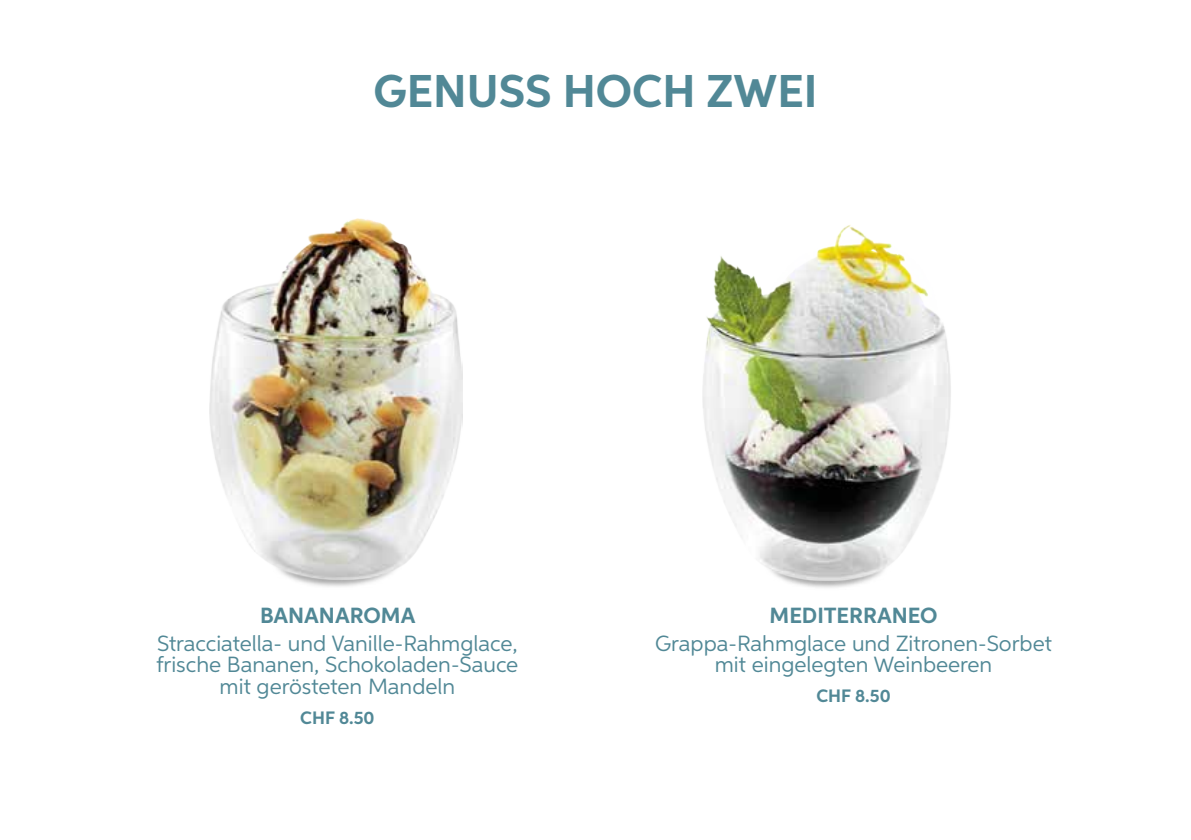
<style>
.page{position:relative;width:1191px;height:840px;background:#fff}
.page>*{position:absolute;margin:0;border:0;box-sizing:border-box;transform-origin:0 0}
.t1{font:700 46px "Aspira";color:#518896}
.t2{font:22px/21.6px "Aspira";color:#518896;text-align:center}
.t3{font:700 22px "Aspira";color:#518896}
.t4{font:700 18px "Aspira";color:#518896}
</style>
<div class="page">
<img style="left:210px;top:219px;width:252px;height:360px">
<img style="left:702px;top:225px;width:249px;height:355px">
<h1 class="t1" style="left:373px;top:63px;width:445px">GENUSS HOCH ZWEI</h1>
<p class="t3" style="left:260px;top:601px;width:157px">BANANAROMA</p>
<p class="t2" style="left:156px;top:631px;width:363px">Stracciatella- und Vanille-Rahmglace, frische Bananen, Schokoladen-Sauce mit gerösteten Mandeln</p>
<p class="t4" style="left:300px;top:706px;width:76px">CHF 8.50</p>
<p class="t3" style="left:769px;top:601px;width:169px">MEDITERRANEO</p>
<p class="t2" style="left:655px;top:631px;width:398px">Grappa-Rahmglace und Zitronen-Sorbet mit eingelegten Weinbeeren</p>
<p class="t4" style="left:816px;top:684px;width:76px">CHF 8.50</p>
</div>
